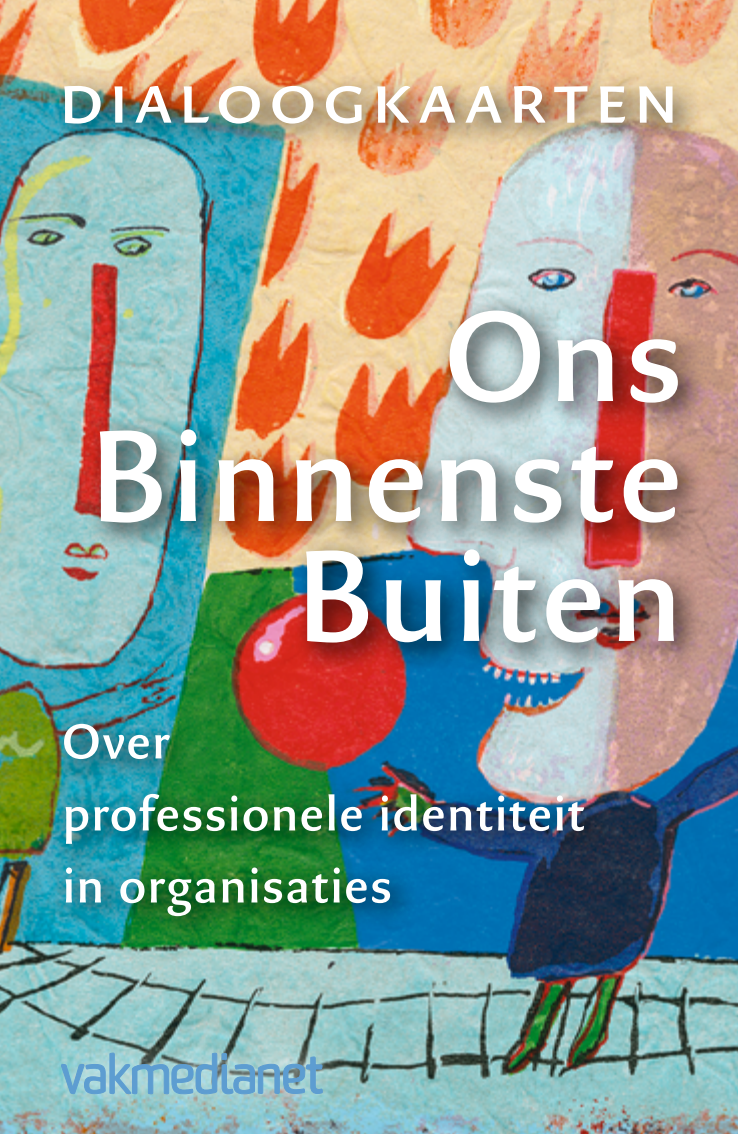
<style>
.page{position:relative;width:738px;height:1134px;background:#fff}
.page>*{position:absolute;margin:0;border:0;box-sizing:border-box;transform-origin:0 0}
.t1{font:600 136px/120px "Eva Pro";letter-spacing:.035em;color:#fff;text-align:right}
.t2{font:76px "Eva Pro";letter-spacing:.09em;color:#fff}
.t3{font:600 52px/72px "Eva Pro";letter-spacing:.03em;color:#fff}
</style>
<div class="page">
<img style="left:0;top:0;width:737px;height:1134px">
<div style="left:86px;top:296px;width:622px;height:378px;background:#000;opacity:.75"></div>
<div style="left:49px;top:709px;width:562px;height:236px;background:#000;opacity:.75"></div>
<div style="left:51px;top:71px;width:650px;height:82px;background:#000;opacity:.75"></div>
<div style="left:37px;top:1028px;width:310px;height:92px;background:#fff;opacity:.75"></div>
<svg style="left:61px;top:1053px;width:261px;height:41px;background:#85b6cb"></svg>
<h2 class="t2" style="left:59px;top:50px;width:620px">Dialoogkaarten</h2>
<h1 class="t1" style="left:90px;top:295px;width:593px">Ons<br>Binnenste<br>Buiten</h1>
<p class="t3" style="left:62px;top:705px;width:523px">Over<br>professionele identiteit in organisaties</p>
</div>
